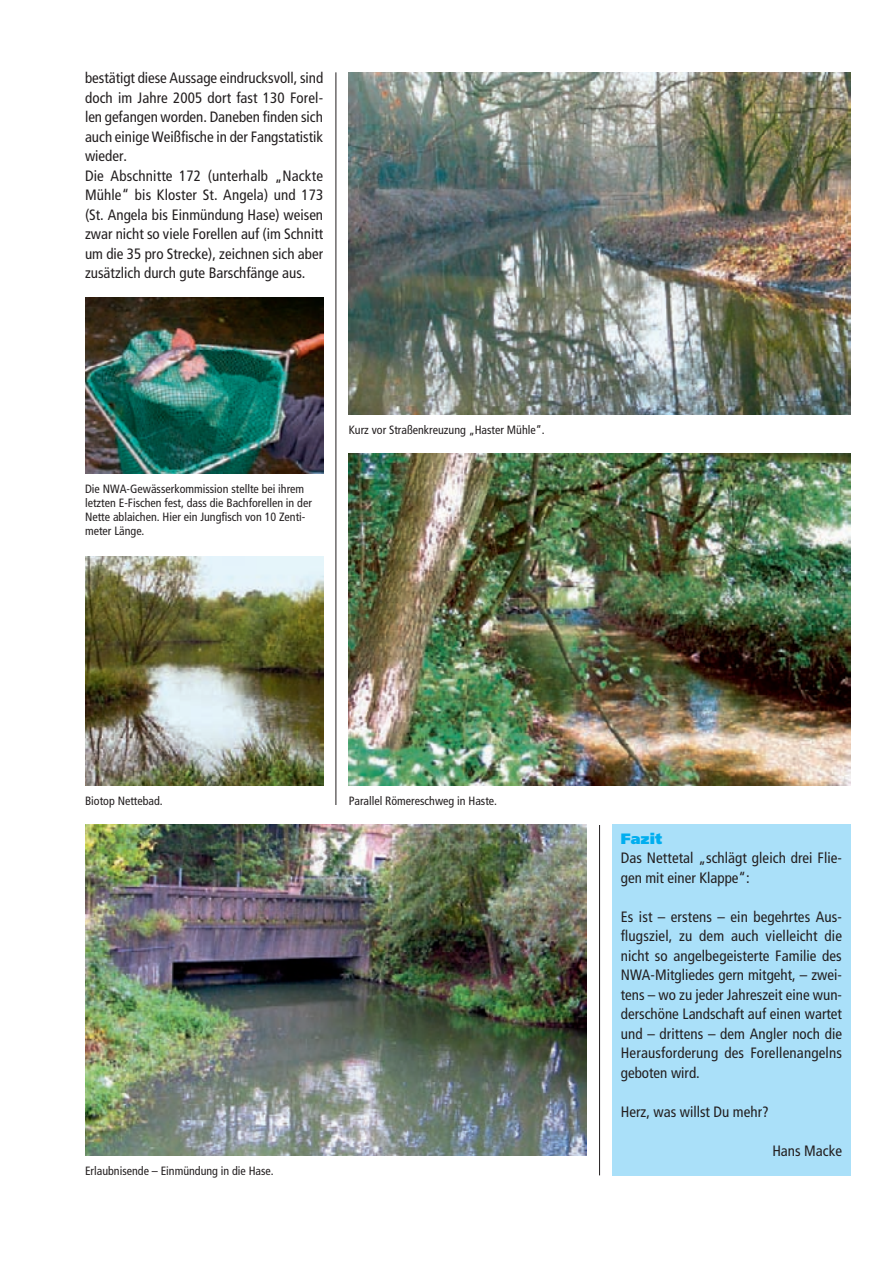
<style>
.page{position:relative;width:893px;height:1263px;background:#fff}
.page>*{position:absolute;margin:0;border:0;box-sizing:border-box;transform-origin:0 0}
.t1{font:condensed 15px/19.5px "Frutiger";color:#231f20}
.t2{font:900 15px "Frutiger";color:#00aeef}
.t3{font:condensed 12px/14.2px "Frutiger";color:#231f20}
</style>
<div class="page">
<hr style="left:336px;top:72px;width:1px;height:1103px;background:#231f20">
<hr style="left:599px;top:72px;width:1px;height:1103px;background:#231f20">
<div style="left:323px;top:805px;width:26px;height:381px;background:#fff"></div>
<div style="left:587px;top:415px;width:25px;height:409px;background:#fff"></div>
<div style="left:612px;top:824px;width:238px;height:352px;background:#aae0f9"></div>
<img style="left:349px;top:72px;width:501px;height:343px">
<img style="left:349px;top:454px;width:501px;height:331px">
<img style="left:85px;top:824px;width:502px;height:332px">
<img style="left:85px;top:298px;width:238px;height:175px">
<img style="left:85px;top:556px;width:238px;height:229px">
<p class="t1" style="left:85px;top:68px;width:240px">bestätigt diese Aussage eindrucksvoll, sind doch im Jahre 2005 dort fast 130 Forel&shy;len gefangen worden. Daneben finden sich auch einige Weißfische in der Fangstatistik wieder.<br>Die Abschnitte 172 (unterhalb „Nackte Mühle“ bis Kloster St. Angela) und 173 (St. Angela bis Einmündung Hase) weisen zwar nicht so viele Forellen auf (im Schnitt um die 35 pro Strecke), zeichnen sich aber zusätzlich durch gute Barschfänge aus.</p>
<p class="t3" style="left:85px;top:481px;width:228px">Die NWA-Gewässerkommission stellte bei ihrem letzten E-Fischen fest, dass die Bachforellen in der Nette ablaichen. Hier ein Jungfisch von 10 Zenti&shy;meter Länge.</p>
<p class="t3" style="left:349px;top:423px;width:197px">Kurz vor Straßenkreuzung „Haster Mühle“.</p>
<p class="t3" style="left:85px;top:794px;width:79px">Biotop Nettebad.</p>
<p class="t3" style="left:349px;top:794px;width:150px">Parallel Römereschweg in Haste.</p>
<p class="t3" style="left:85px;top:1164px;width:190px">Erlaubnisende – Einmündung in die Hase.</p>
<p class="t2" style="left:621px;top:829px;width:43px">Fazit</p>
<p class="t1" style="left:621px;top:848px;width:223px">Das Nettetal „schlägt gleich drei Flie&shy;gen mit einer Klappe“:</p>
<p class="t1" style="left:621px;top:907px;width:223px;text-align:justify">Es ist – erstens – ein begehrtes Aus&shy;flugsziel, zu dem auch vielleicht die nicht so angelbegeisterte Familie des NWA-Mitgliedes gern mitgeht, – zwei&shy;tens – wo zu jeder Jahreszeit eine wun&shy;derschöne Landschaft auf einen wartet und – drittens – dem Angler noch die Herausforderung des Forellenangelns geboten wird.</p>
<p class="t1" style="left:621px;top:1102px;width:149px">Herz, was willst Du mehr?</p>
<p class="t1" style="left:772px;top:1141px;width:71px">Hans Macke</p>
</div>
